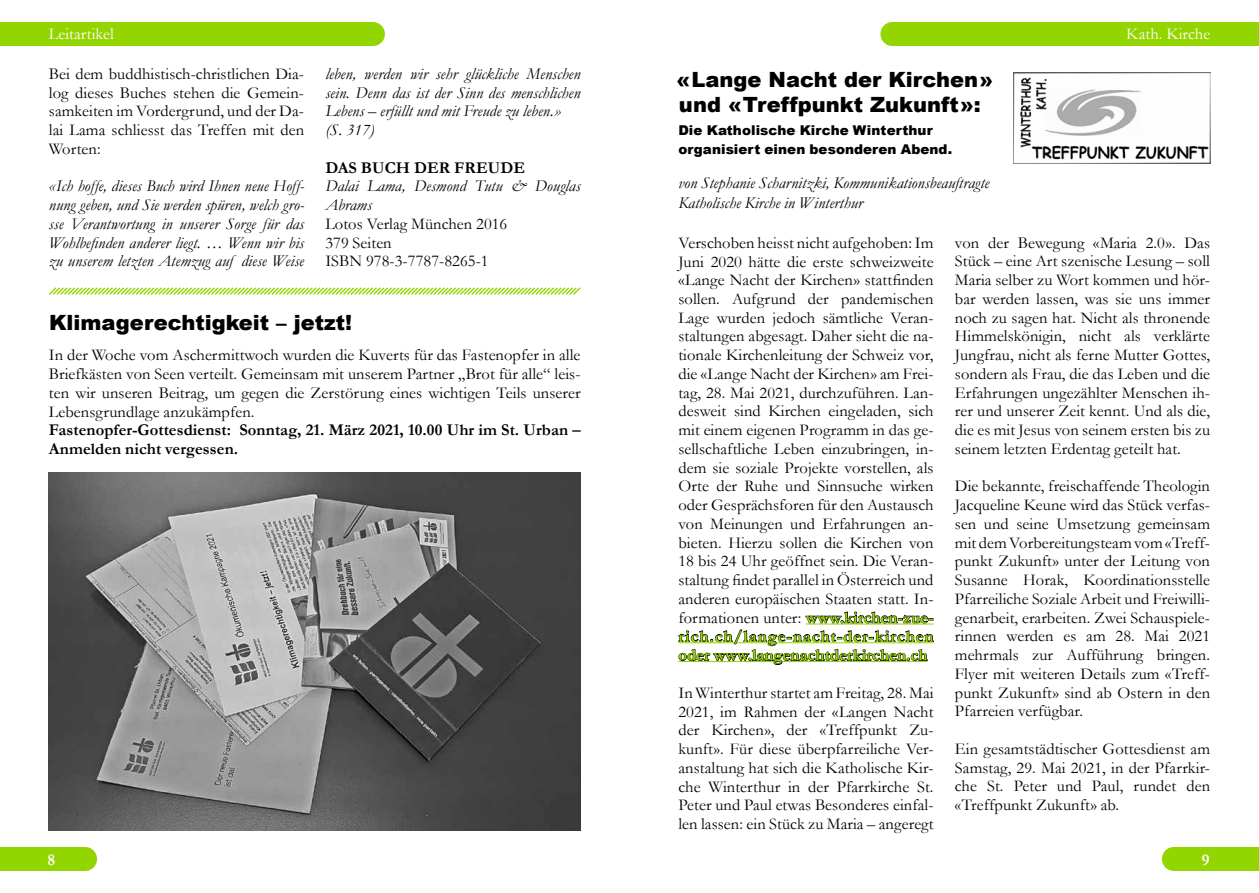
<style>
.page{position:relative;width:1259px;height:893px;background:#fff}
.page>*{position:absolute;margin:0;border:0;box-sizing:border-box;transform-origin:0 0}
.t1{font:900 21px/25.2px "Arial";color:#000}
.t2{font:16.5px/18.8px "Garamond";letter-spacing:.005em;color:#000;text-align:justify}
.t3{font:italic 16.5px/18.8px "Garamond";letter-spacing:.005em;color:#000}
.t4{font:700 16.5px/18.8px "Garamond";letter-spacing:.005em;color:#000}
.t5{font:16.5px "Garamond";letter-spacing:.005em;color:#fff}
.t6{font:700 16.5px "Garamond";color:#fff}
.t7{font:900 13.5px/18.8px "Arial";letter-spacing:.005em;color:#000}
.s1{font-weight:700}
</style>
<div class="page">
<div style="left:0;top:847px;width:97px;height:24px;background:#93d500"></div>
<div style="left:1162px;top:847px;width:97px;height:24px;background:#93d500"></div>
<div style="left:880px;top:22px;width:379px;height:24px;background:#93d500"></div>
<div style="left:0;top:22px;width:385px;height:24px;background:#93d500"></div>
<svg style="left:49px;top:287px;width:532px;height:8px"></svg>
<hr style="left:806px;top:624px;width:127px;height:1px;background:#93d500">
<hr style="left:678px;top:642px;width:255px;height:1px;background:#93d500">
<hr style="left:678px;top:661px;width:249px;height:1px;background:#93d500">
<img style="left:49px;top:473px;width:531px;height:357px">
<img style="left:1013px;top:72px;width:197px;height:92px">
<p class="t5" style="left:49px;top:24px;width:67px">Leitartikel</p>
<p class="t5" style="left:1126px;top:24px;width:86px">Kath. Kirche</p>
<p class="t1" style="left:676px;top:66px;width:318px">«Lange Nacht der Kirchen» und «Treffpunkt Zukunft»:</p>
<p class="t7" style="left:678px;top:120px;width:275px">Die Katholische Kirche Winterthur organisiert einen besonderen Abend.</p>
<p class="t3" style="left:678px;top:173px;width:312px;line-height:19.5px">von Stephanie Scharnitzki, Kommunikationsbeauftragte<br>Katholische Kirche in Winterthur</p>
<p class="t3" style="left:325px;top:64px;width:257px">leben, werden wir sehr glückliche Menschen sein. Denn das ist der Sinn des menschlichen Lebens – erfüllt und mit Freude zu leben.» (S. 317)</p>
<p class="t4" style="left:325px;top:158px;width:201px">DAS BUCH DER FREUDE</p>
<p class="t3" style="left:325px;top:177px;width:257px">Dalai Lama, Desmond Tutu &amp; Douglas<br>Abrams</p>
<p class="t2" style="left:325px;top:214px;width:183px;text-align:left">Lotos Verlag München 2016<br>379 Seiten<br>ISBN 978-3-7787-8265-1</p>
<p class="t2" style="left:49px;top:64px;width:257px">Bei dem buddhistisch-christlichen Dia&shy;log dieses Buches stehen die Gemein&shy;samkeiten im Vordergrund, und der Da&shy;lai Lama schliesst das Treffen mit den Worten:</p>
<p class="t3" style="left:49px;top:177px;width:257px;text-align:justify">«Ich hoffe, dieses Buch wird Ihnen neue Hoff&shy;nung geben, und Sie werden spüren, welch gro&shy;sse Verantwortung in unserer Sorge für das Wohlbefinden anderer liegt. … Wenn wir bis zu unserem letzten Atemzug auf diese Weise</p>
<p class="t2" style="left:955px;top:233px;width:257px">von der Bewegung «Maria 2.0». Das Stück – eine Art szenische Lesung – soll Maria selber zu Wort kommen und hör&shy;bar werden lassen, was sie uns immer noch zu sagen hat. Nicht als thronende Himmelskönigin, nicht als verklärte Jungfrau, nicht als ferne Mutter Gottes, sondern als Frau, die das Leben und die Erfahrungen ungezählter Menschen ih&shy;rer und unserer Zeit kennt. Und als die, die es mit Jesus von seinem ersten bis zu seinem letzten Erdentag geteilt hat.</p>
<p class="t2" style="left:955px;top:477px;width:257px">Die bekannte, freischaffende Theologin Jacqueline Keune wird das Stück verfas&shy;sen und seine Umsetzung gemeinsam mit dem Vorbereitungsteam vom «Treff&shy;punkt Zukunft» unter der Leitung von Susanne Horak, Koordinationsstelle Pfarreiliche Soziale Arbeit und Freiwilli&shy;genarbeit, erarbeiten. Zwei Schauspiele&shy;rinnen werden es am 28. Mai 2021 mehrmals zur Aufführung bringen.<br>Flyer mit weiteren Details zum «Treff&shy;punkt Zukunft» sind ab Ostern in den Pfarreien verfügbar.</p>
<p class="t2" style="left:955px;top:739px;width:257px">Ein gesamtstädtischer Gottesdienst am Samstag, 29. Mai 2021, in der Pfarrkir&shy;che St. Peter und Paul, rundet den «Treffpunkt Zukunft» ab.</p>
<p class="t2" style="left:678px;top:233px;width:257px">Verschoben heisst nicht aufgehoben: Im Juni 2020 hätte die erste schweizweite «Lange Nacht der Kirchen» stattfinden sollen. Aufgrund der pandemischen Lage wurden jedoch sämtliche Veran&shy;staltungen abgesagt. Daher sieht die na&shy;tionale Kirchenleitung der Schweiz vor, die «Lange Nacht der Kirchen» am Frei&shy;tag, 28. Mai 2021, durchzuführen. Lan&shy;desweit sind Kirchen eingeladen, sich mit einem eigenen Programm in das ge&shy;sellschaftliche Leben einzubringen, in&shy;dem sie soziale Projekte vorstellen, als Orte der Ruhe und Sinnsuche wirken oder Gesprächsforen für den Austausch von Meinungen und Erfahrungen an&shy;bieten. Hierzu sollen die Kirchen von 18 bis 24 Uhr geöffnet sein. Die Veran&shy;staltung findet parallel in Österreich und anderen europäischen Staaten statt. In&shy;formationen unter: <span class="s1">www.kirchen-zue&shy;rich.ch/lange-nacht-der-kirchen oder www.langenachtderkirchen.ch</span></p>
<p class="t2" style="left:678px;top:683px;width:257px">In Winterthur startet am Freitag, 28. Mai 2021, im Rahmen der «Langen Nacht der Kirchen», der «Treffpunkt Zu&shy;kunft». Für diese überpfarreiliche Ver&shy;anstaltung hat sich die Katholische Kir&shy;che Winterthur in der Pfarrkirche St.<br>Peter und Paul etwas Besonderes einfal&shy;len lassen: ein Stück zu Maria – angeregt</p>
<p class="t1" style="left:49px;top:309px;width:304px">Klimagerechtigkeit – jetzt!</p>
<p class="t2" style="left:49px;top:345px;width:533px">In der Woche vom Aschermittwoch wurden die Kuverts für das Fastenopfer in alle Briefkästen von Seen verteilt. Gemeinsam mit unserem Partner „Brot für alle“ leis&shy;ten wir unseren Beitrag, um gegen die Zerstörung eines wichtigen Teils unserer Lebensgrundlage anzukämpfen.</p>
<p class="t4" style="left:49px;top:420px;width:533px">Fastenopfer-Gottesdienst: Sonntag, 21. März 2021, 10.00 Uhr im St. Urban –<br>Anmelden nicht vergessen.</p>
<p class="t6" style="left:48px;top:850px;width:9px">8</p>
<p class="t6" style="left:1201px;top:850px;width:9px">9</p>
</div>
